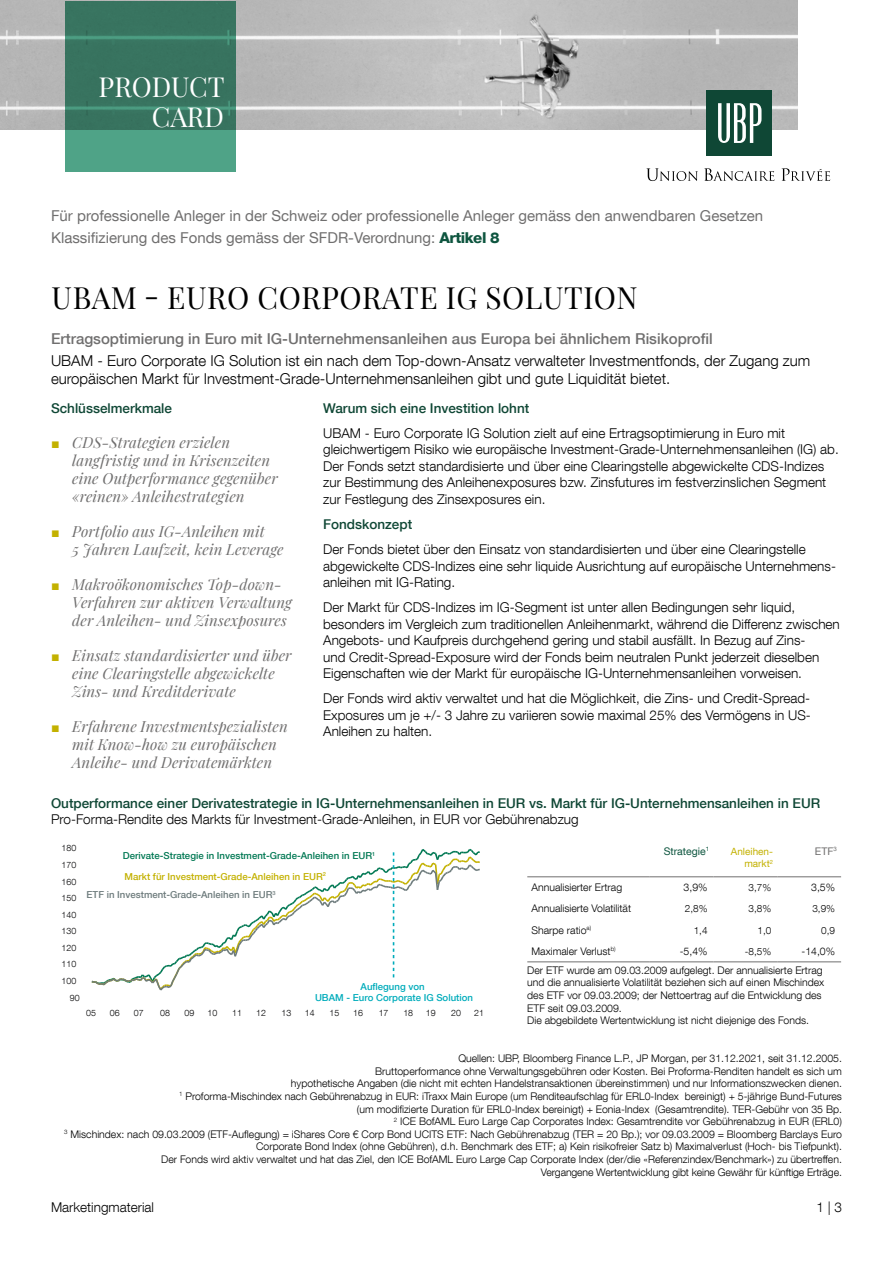
<style>
.page{position:relative;width:893px;height:1263px;background:#fff}
.page>*{position:absolute;margin:0;border:0;box-sizing:border-box;transform-origin:0 0}
.t1{font:30px "Playfair Display";letter-spacing:.02em;color:#000}
.t2{font:27px/30px "Playfair Display";color:#fff;text-align:right}
.t3{font:italic 15px/18px "Playfair Display";letter-spacing:.005em;color:#706f6f}
.t4{font:300 15px/18px "Helvetica Neue LT Com";color:#000}
.t5{font:15px/22.2px "Helvetica Neue LT Com";color:#706f6f}
.t6{font:500 15px "Helvetica Neue LT Com";color:#706f6f}
.t7{font:300 13.5px/16.5px "Helvetica Neue LT Com";color:#000}
.t8{font:500 13.5px "Helvetica Neue LT Com";color:#0f4735}
.t9{font:300 10.5px/12.6px "Helvetica Neue LT Com";color:#000;text-align:right}
.t10{font:10.5px "Helvetica Neue LT Com";color:#0e553f}
.t11{font:10.5px "Helvetica Neue LT Com";color:#706f6f}
.t12{font:300 10.05px "Helvetica Neue LT Com";color:#000}
.t13{font:10.05px/12.6px "Helvetica Neue LT Com";color:#c3b100;text-align:right}
.t14{font:500 9.6px/20.7px "Helvetica Neue LT Com";color:#007853}
.t15{font:500 9.6px "Helvetica Neue LT Com";color:#00acbb}
.t16{font:500 9.6px "Helvetica Neue LT Com";color:#6d7b7c}
.t17{font:300 8.85px "Helvetica Neue LT Com";letter-spacing:.005em;color:#020203}
.s1{font-weight:800;color:#0e553f}
.s2{font-family:"Arial";font-style:normal;font-size:14.25px;color:#c3b100}
.s3{color:#c3b100}
</style>
<div class="page">
<hr style="left:527px;top:876px;width:123px;height:1px;background:#706f6f">
<hr style="left:527px;top:961px;width:123px;height:1px;background:#706f6f">
<hr style="left:650px;top:876px;width:63px;height:1px;background:#706f6f">
<hr style="left:713px;top:876px;width:64px;height:1px;background:#706f6f">
<hr style="left:777px;top:876px;width:64px;height:1px;background:#706f6f">
<hr style="left:650px;top:961px;width:63px;height:1px;background:#706f6f">
<hr style="left:713px;top:961px;width:64px;height:1px;background:#706f6f">
<hr style="left:777px;top:961px;width:64px;height:1px;background:#706f6f">
<img style="left:0;top:0;width:797px;height:130px">
<svg style="left:65px;top:1px;width:170px;height:170px;background:#3e806a"></svg>
<svg style="left:646px;top:168px;width:52px;height:13px"></svg>
<svg style="left:704px;top:168px;width:70px;height:13px"></svg>
<svg style="left:781px;top:168px;width:49px;height:13px"></svg>
<div style="left:706px;top:90px;width:66px;height:66px;background:#0f4735"></div>
<svg style="left:718px;top:103px;width:43px;height:40px"></svg>
<svg style="left:92px;top:848px;width:388px;height:143px"></svg>
<h2 class="t2" style="left:99px;top:70px;width:128px">PRODUCT<br>CARD</h2>
<h3 class="t5" style="left:51px;top:204px;width:714px">Für professionelle Anleger in der Schweiz oder professionelle Anleger gemäss den anwendbaren Gesetzen<br>Klassifizierung des Fonds gemäss der SFDR-Verordnung: <span class="s1">Artikel 8</span></h3>
<h1 class="t1" style="left:52px;top:274px;width:588px">UBAM - EURO CORPORATE IG SOLUTION</h1>
<h3 class="t6" style="left:51px;top:329px;width:663px">Ertragsoptimierung in Euro mit IG-Unternehmensanleihen aus Europa bei ähnlichem Risikoprofil</h3>
<h3 class="t4" style="left:51px;top:351px;width:761px">UBAM - Euro Corporate IG Solution ist ein nach dem Top-down-Ansatz verwalteter Investmentfonds, der Zugang zum europäischen Markt für Investment-Grade-Unternehmensanleihen gibt und gute Liquidität bietet.</h3>
<p class="t8" style="left:51px;top:400px;width:123px">Schlüsselmerkmale</p>
<h3 class="t3" style="left:72px;top:432px;width:207px;text-indent:-21px"><span class="s2">■</span> CDS-Strategien erzielen langfristig und in Krisenzeiten eine Outperformance gegenüber «reinen» Anleihestrategien</h3>
<h3 class="t3" style="left:72px;top:521px;width:213px;text-indent:-21px"><span class="s2">■</span> Portfolio aus IG-Anleihen mit<br>5 Jahren Laufzeit, kein Leverage</h3>
<h3 class="t3" style="left:72px;top:574px;width:221px;text-indent:-21px"><span class="s2">■</span> Makroökonomisches Top-down-<br>Verfahren zur aktiven Verwaltung der Anleihen- und Zinsexposures</h3>
<h3 class="t3" style="left:72px;top:645px;width:221px;text-indent:-21px"><span class="s2">■</span> Einsatz standardisierter und über eine Clearingstelle abgewickelte<br>Zins- und Kreditderivate</h3>
<h3 class="t3" style="left:72px;top:716px;width:217px;text-indent:-21px"><span class="s2">■</span> Erfahrene Investmentspezialisten mit Know-how zu europäischen<br>Anleihe- und Derivatemärkten</h3>
<p class="t8" style="left:51px;top:795px;width:771px">Outperformance einer Derivatestrategie in IG-Unternehmensanleihen in EUR vs. Markt für IG-Unternehmensanleihen in EUR</p>
<p class="t7" style="left:51px;top:811px;width:529px">Pro-Forma-Rendite des Markts für Investment-Grade-Anleihen, in EUR vor Gebührenabzug</p>
<p class="t8" style="left:323px;top:400px;width:208px">Warum sich eine Investition lohnt</p>
<p class="t7" style="left:323px;top:424px;width:517px">UBAM - Euro Corporate IG Solution zielt auf eine Ertragsoptimierung in Euro mit gleichwertigem Risiko wie europäische Investment-Grade-Unternehmensanleihen (IG) ab.<br>Der Fonds setzt standardisierte und über eine Clearingstelle abgewickelte CDS-Indizes zur Bestimmung des Anleihenexposures bzw. Zinsfutures im festverzinslichen Segment zur Festlegung des Zinsexposures ein.</p>
<p class="t8" style="left:323px;top:516px;width:91px">Fondskonzept</p>
<p class="t7" style="left:323px;top:541px;width:514px">Der Fonds bietet über den Einsatz von standardisierten und über eine Clearingstelle abgewickelte CDS-Indizes eine sehr liquide Ausrichtung auf europäische Unternehmens&shy;anleihen mit IG-Rating.</p>
<p class="t7" style="left:323px;top:599px;width:518px">Der Markt für CDS-Indizes im IG-Segment ist unter allen Bedingungen sehr liquid, besonders im Vergleich zum traditionellen Anleihenmarkt, während die Differenz zwischen Angebots- und Kaufpreis durchgehend gering und stabil ausfällt. In Bezug auf Zins-<br>und Credit-Spread-Exposure wird der Fonds beim neutralen Punkt jederzeit dieselben Eigenschaften wie der Markt für europäische IG-Unternehmensanleihen vorweisen.</p>
<p class="t7" style="left:323px;top:690px;width:489px;text-align:justify">Der Fonds wird aktiv verwaltet und hat die Möglichkeit, die Zins- und Credit-Spread-Exposures um je +/- 3 Jahre zu variieren sowie maximal 25% des Vermögens in US-Anleihen zu halten.</p>
<p class="t17" style="left:62px;top:843px;width:16px">180</p>
<p class="t17" style="left:62px;top:859px;width:16px">170</p>
<p class="t17" style="left:62px;top:876px;width:16px">160</p>
<p class="t17" style="left:62px;top:892px;width:16px">150</p>
<p class="t17" style="left:62px;top:909px;width:16px">140</p>
<p class="t17" style="left:62px;top:925px;width:16px">130</p>
<p class="t17" style="left:62px;top:942px;width:16px">120</p>
<p class="t17" style="left:62px;top:959px;width:16px">110</p>
<p class="t17" style="left:62px;top:976px;width:16px">100</p>
<p class="t14" style="left:123px;top:845px;width:254px">Derivate-Strategie in Investment-Grade-Anleihen in EUR<sup>1<br></sup><span class="s3">Markt für Investment-Grade-Anleihen in EUR</span><sup>2</sup></p>
<p class="t16" style="left:87px;top:889px;width:191px">ETF in Investment-Grade-Anleihen in EUR<sup>3</sup></p>
<p class="t15" style="left:361px;top:980px;width:66px">Auflegung von</p>
<p class="t17" style="left:70px;top:992px;width:11px">90</p>
<p class="t15" style="left:315px;top:992px;width:159px">UBAM - Euro Corporate IG Solution</p>
<p class="t17" style="left:86px;top:1008px;width:11px">05</p>
<p class="t17" style="left:110px;top:1008px;width:11px">06</p>
<p class="t17" style="left:134px;top:1008px;width:11px">07</p>
<p class="t17" style="left:160px;top:1008px;width:11px">08</p>
<p class="t17" style="left:185px;top:1008px;width:11px">09</p>
<p class="t17" style="left:208px;top:1008px;width:11px">10</p>
<p class="t17" style="left:232px;top:1008px;width:11px">11</p>
<p class="t17" style="left:256px;top:1008px;width:11px">12</p>
<p class="t17" style="left:282px;top:1008px;width:11px">13</p>
<p class="t17" style="left:305px;top:1008px;width:11px">14</p>
<p class="t17" style="left:330px;top:1008px;width:11px">15</p>
<p class="t17" style="left:353px;top:1008px;width:11px">16</p>
<p class="t17" style="left:379px;top:1008px;width:11px">17</p>
<p class="t17" style="left:403px;top:1008px;width:11px">18</p>
<p class="t17" style="left:426px;top:1008px;width:11px">19</p>
<p class="t17" style="left:451px;top:1008px;width:11px">20</p>
<p class="t17" style="left:474px;top:1008px;width:11px">21</p>
<p class="t10" style="left:664px;top:844px;width:47px">Strategie<sup>1</sup></p>
<p class="t13" style="left:731px;top:844px;width:44px">Anleihen&shy;markt<sup>2</sup></p>
<p class="t11" style="left:815px;top:844px;width:23px">ETF<sup>3</sup></p>
<p class="t9" style="left:531px;top:881px;width:92px">Annualisierter Ertrag</p>
<p class="t9" style="left:684px;top:881px;width:25px">3,9%</p>
<p class="t12" style="left:749px;top:881px;width:24px">3,7%</p>
<p class="t9" style="left:811px;top:881px;width:25px">3,5%</p>
<p class="t9" style="left:531px;top:902px;width:101px">Annualisierte Volatilität</p>
<p class="t12" style="left:685px;top:903px;width:24px">2,8%</p>
<p class="t12" style="left:749px;top:903px;width:24px">3,8%</p>
<p class="t12" style="left:812px;top:903px;width:24px">3,9%</p>
<p class="t9" style="left:531px;top:923px;width:61px">Sharpe ratio<sup>a)</sup></p>
<p class="t12" style="left:694px;top:924px;width:15px">1,4</p>
<p class="t12" style="left:757px;top:924px;width:15px">1,0</p>
<p class="t12" style="left:821px;top:924px;width:15px">0,9</p>
<p class="t9" style="left:531px;top:945px;width:86px">Maximaler Verlust<sup>b)</sup></p>
<p class="t9" style="left:680px;top:945px;width:29px">-5,4%</p>
<p class="t12" style="left:745px;top:945px;width:28px">-8,5%</p>
<p class="t9" style="left:801px;top:945px;width:35px">-14,0%</p>
<p class="t9" style="left:527px;top:964px;width:298px;text-align:left">Der ETF wurde am 09.03.2009 aufgelegt. Der annualisierte Ertrag und die annualisierte Volatilität beziehen sich auf einen Mischindex des ETF vor 09.03.2009; der Nettoertrag auf die Entwicklung des ETF seit 09.03.2009.<br>Die abgebildete Wertentwicklung ist nicht diejenige des Fonds.</p>
<p class="t9" style="left:64px;top:1052px;width:779px">Quellen: UBP, Bloomberg Finance L.P., JP Morgan, per 31.12.2021, seit 31.12.2005.<br>Bruttoperformance ohne Verwaltungsgebühren oder Kosten. Bei Proforma-Renditen handelt es sich um<br>hypothetische Angaben (die nicht mit echten Handelstransaktionen übereinstimmen) und nur Informationszwecken dienen.<br><sup>1</sup> Proforma-Mischindex nach Gebührenabzug in EUR: iTraxx Main Europe (um Renditeaufschlag für ERL0-Index bereinigt) + 5-jährige Bund-Futures<br>(um modifizierte Duration für ERL0-Index bereinigt) + Eonia-Index (Gesamtrendite). TER-Gebühr von 35 Bp.<br><sup>2</sup> ICE BofAML Euro Large Cap Corporates Index: Gesamtrendite vor Gebührenabzug in EUR (ERL0)<br><sup>3</sup> Mischindex: nach 09.03.2009 (ETF-Auflegung) = iShares Core € Corp Bond UCITS ETF: Nach Gebührenabzug (TER = 20 Bp.); vor 09.03.2009 = Bloomberg Barclays Euro Corporate Bond Index (ohne Gebühren), d.h. Benchmark des ETF; a) Kein risikofreier Satz b) Maximalverlust (Hoch- bis Tiefpunkt).<br>Der Fonds wird aktiv verwaltet und hat das Ziel, den ICE BofAML Euro Large Cap Corporate Index (der/die «Referenzindex/Benchmark») zu übertreffen.<br>Vergangene Wertentwicklung gibt keine Gewähr für künftige Erträge.</p>
<p class="t7" style="left:51px;top:1199px;width:105px">Marketingmaterial</p>
<p class="t7" style="left:816px;top:1199px;width:27px">1 | 3</p>
</div>
